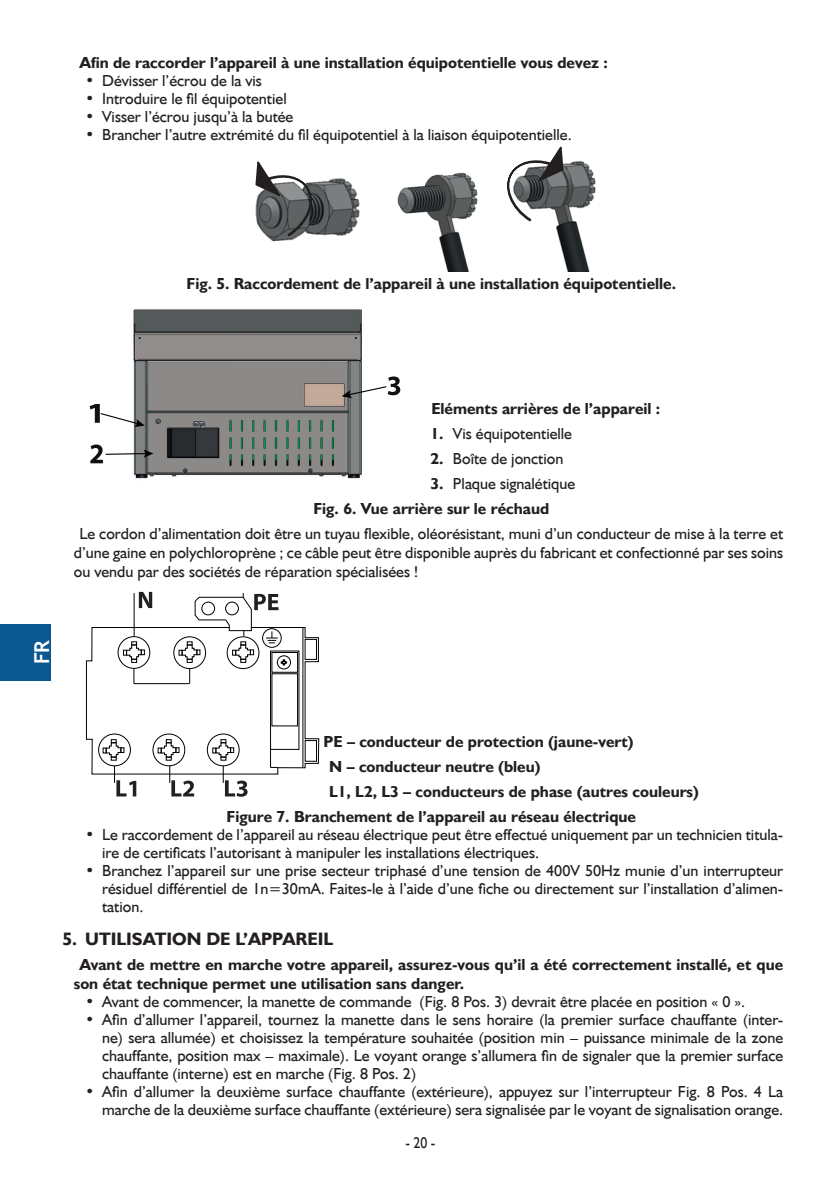
<style>
.page{position:relative;width:840px;height:1191px;background:#fff}
.page>*{position:absolute;margin:0;border:0;box-sizing:border-box;transform-origin:0 0}
.t1{font:700 20.6px "Trebuchet MS";color:#fff}
.t2{font:700 18px "Humanst 521 EU";color:#231f20}
.Tekst_podstawowy{font:16px/18px "Humanst 521 EU";color:#231f20;text-align:justify}
.Tekst_podstawowy_bol{font:700 16px/19.2px "Humanst 521 EU";color:#231f20}
.Podpis_rysunku{font:700 16px "Humanst 521 EU";color:#231f20}
.Tekst_podstawowy-2{font:16px "Humanst 521 EU";color:#231f20;scale:.86 1}
.s1{font-weight:700}
</style>
<div class="page">
<div style="left:0;top:624px;width:51px;height:56px;background:#0b5890"></div>
<img style="left:269px;top:178px;width:91px;height:64px">
<img style="left:397px;top:172px;width:81px;height:100px">
<img style="left:535px;top:160px;width:61px;height:112px">
<svg style="left:507px;top:146px;width:57px;height:77px"></svg>
<svg style="left:255px;top:161px;width:61px;height:77px"></svg>
<img style="left:97px;top:309px;width:265px;height:170px">
<svg style="left:90px;top:404px;width:55px;height:23px"></svg>
<svg style="left:341px;top:376px;width:59px;height:22px"></svg>
<svg style="left:90px;top:444px;width:63px;height:19px"></svg>
<svg style="left:86px;top:592px;width:233px;height:204px"></svg>
<p class="Tekst_podstawowy_bol" style="left:79px;top:53px;width:529px">Afin de raccorder l’appareil à une installation équipotentielle vous devez :</p>
<p class="Tekst_podstawowy" style="left:85px;top:71px;width:178px"><span class="s1">•</span> Dévisser l’écrou de la vis</p>
<p class="Tekst_podstawowy" style="left:85px;top:89px;width:203px"><span class="s1">•</span> Introduire le fil équipotentiel</p>
<p class="Tekst_podstawowy" style="left:85px;top:107px;width:210px"><span class="s1">•</span> Visser l’écrou jusqu’à la butée</p>
<p class="Tekst_podstawowy" style="left:85px;top:125px;width:488px"><span class="s1">•</span> Brancher l’autre extrémité du fil équipotentiel à la liaison équipotentielle.</p>
<p class="Podpis_rysunku" style="left:186px;top:274px;width:490px">Fig. 5. Raccordement de l’appareil à une installation équipotentielle.</p>
<p class="t1" style="left:29px;top:664px;width:26px;rotate:-90deg">FR</p>
<p class="Tekst_podstawowy_bol" style="left:431px;top:399px;width:230px">Eléments arrières de l’appareil :</p>
<p class="Tekst_podstawowy" style="left:430px;top:425px;width:143px"><span class="s1">1.</span> Vis équipotentielle</p>
<p class="Tekst_podstawowy" style="left:430px;top:450px;width:134px"><span class="s1">2.</span> Boîte de jonction</p>
<p class="Tekst_podstawowy" style="left:430px;top:474px;width:146px"><span class="s1">3.</span> Plaque signalétique</p>
<p class="Podpis_rysunku" style="left:313px;top:498px;width:237px">Fig. 6. Vue arrière sur le réchaud</p>
<p class="Tekst_podstawowy" style="left:74px;top:524px;width:710px;line-height:19.2px;text-indent:6px">Le cordon d’alimentation doit être un tuyau flexible, oléorésistant, muni d’un conducteur de mise à la terre et d’une gaine en polychloroprène ; ce câble peut être disponible auprès du fabricant et confectionné par ses soins ou vendu par des sociétés de réparation spécialisées !</p>
<p class="Tekst_podstawowy_bol" style="left:323px;top:732px;width:311px">PE – conducteur de protection (jaune-vert)</p>
<p class="Tekst_podstawowy_bol" style="left:329px;top:757px;width:213px">N – conducteur neutre (bleu)</p>
<p class="Tekst_podstawowy_bol" style="left:329px;top:782px;width:371px">L1, L2, L3 – conducteurs de phase (autres couleurs)</p>
<p class="Podpis_rysunku" style="left:226px;top:806px;width:410px">Figure 7. Branchement de l’appareil au réseau électrique</p>
<p class="Tekst_podstawowy" style="left:102px;top:825px;width:682px;text-indent:-17px"><span class="s1">•</span> Le raccordement de l’appareil au réseau électrique peut être effectué uniquement par un technicien titula&shy;ire de certificats l’autorisant à manipuler les installations électriques.</p>
<p class="Tekst_podstawowy" style="left:102px;top:861px;width:682px;text-indent:-17px"><span class="s1">•</span> Branchez l’appareil sur une prise secteur triphasé d’une tension de 400V 50Hz munie d’un interrupteur résiduel différentiel de 1n=30mA. Faites-le à l’aide d’une fiche ou directement sur l’installation d’alimen&shy;tation.</p>
<p class="t2" style="left:62px;top:927px;width:272px">5. UTILISATION DE L’APPAREIL</p>
<p class="Tekst_podstawowy_bol" style="left:74px;top:955px;width:710px;text-indent:6px">Avant de mettre en marche votre appareil, assurez-vous qu’il a été correctement installé, et que son état technique permet une utilisation sans danger.</p>
<p class="Tekst_podstawowy" style="left:85px;top:992px;width:661px"><span class="s1">•</span> Avant de commencer, la manette de commande (Fig. 8 Pos. 3) devrait être placée en position « 0 ».</p>
<p class="Tekst_podstawowy" style="left:102px;top:1010px;width:682px;text-indent:-17px"><span class="s1">•</span> Afin d’allumer l’appareil, tournez la manette dans le sens horaire (la premier surface chauffante (inter&shy;ne) sera allumée) et choisissez la température souhaitée (position min – puissance minimale de la zone chauffante, position max – maximale). Le voyant orange s’allumera fin de signaler que la premier surface chauffante (interne) est en marche (Fig. 8 Pos. 2)</p>
<p class="Tekst_podstawowy" style="left:85px;top:1082px;width:699px;text-align:right"><span class="s1">•</span> Afin d’allumer la deuxième surface chauffante (extérieure), appuyez sur l’interrupteur Fig. 8 Pos. 4 La marche de la deuxième surface chauffante (extérieure) sera signalisée par le voyant de signalisation orange.</p>
<p class="Tekst_podstawowy-2" style="left:405px;top:1133px;width:36px">- 20 -</p>
</div>
